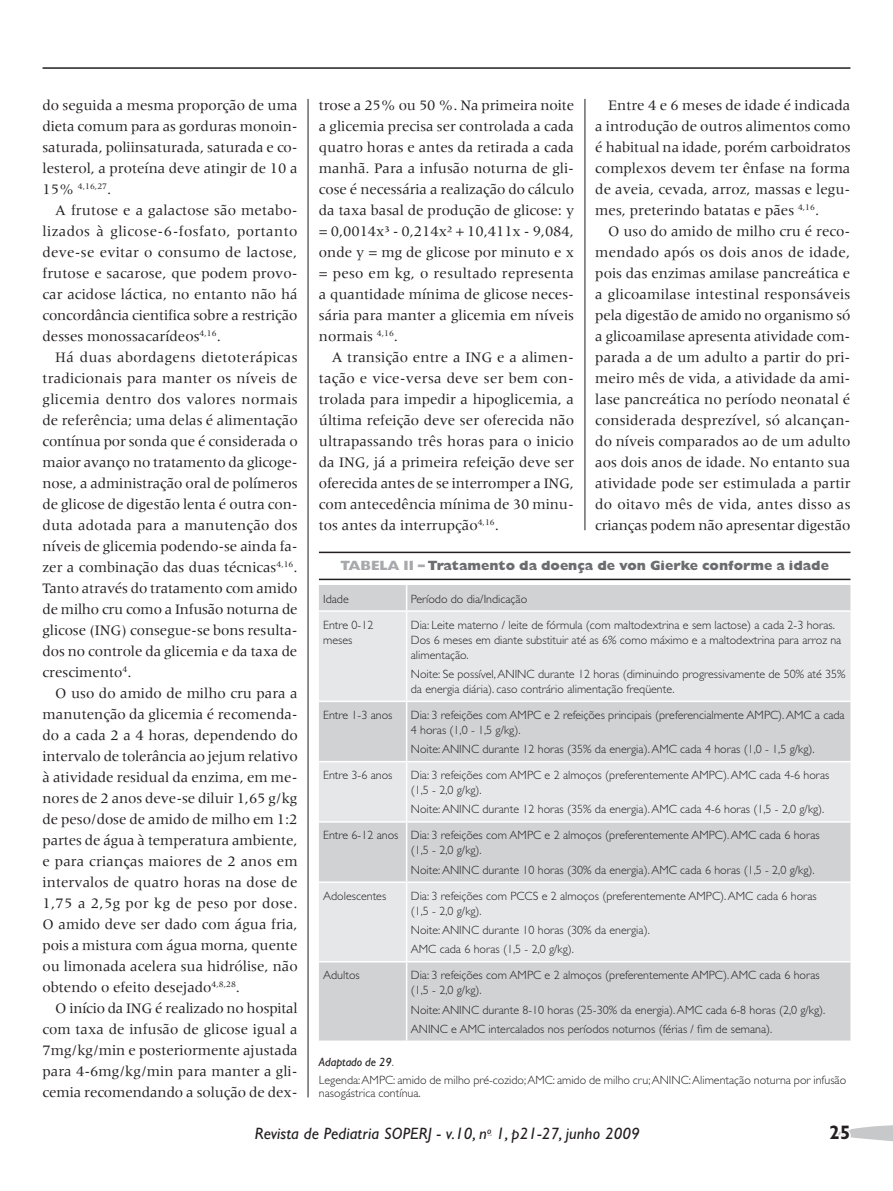
<style>
.page{position:relative;width:893px;height:1191px;background:#fff}
.page>*{position:absolute;margin:0;border:0;box-sizing:border-box;transform-origin:0 0}
.t1{font:700 condensed 19.5px "Gill Sans";color:#231f20}
.t2{font:italic 16.5px "Gill Sans";letter-spacing:.01em;color:#231f20}
.Corpo_de_texto{font:15px/21px "Meridien";color:#231f20;text-align:justify}
.Tabela_01{font:800 13.5px "Gill Sans";color:#6c6d70}
.Tabela_texto{font:300 12px/15px "Gill Sans";color:#231f20}
.Tabela_rodapé{font:300 12px/13.5px "Gill Sans";color:#231f20}
.Tabela_rodapé-2{font:italic 12px "Gill Sans";color:#231f20}
.Corpo_de_texto-2{font:8.7px "Meridien";color:#231f20}
.s1{font-size:15px}
.s2{color:#a8a9ad}
.s3{font-weight:300;font-style:normal}
</style>
<div class="page">
<svg style="left:838px;top:1125px;width:55px;height:17px"></svg>
<hr style="left:43px;top:67px;width:807px;height:2px;background:#231f20">
<hr style="left:319px;top:551px;width:531px;height:2px;background:#231f20">
<hr style="left:319px;top:578px;width:531px;height:2px;background:#231f20">
<div style="left:319px;top:585px;width:531px;height:455px;background:#d1d2d4"></div>
<svg style="left:319px;top:612px;width:531px;height:349px;background:#dedfe1"></svg>
<svg style="left:406px;top:585px;width:1px;height:25px"></svg>
<hr style="left:319px;top:610px;width:88px;height:2px;background:#fff">
<hr style="left:407px;top:610px;width:443px;height:2px;background:#fff">
<hr style="left:406px;top:612px;width:1px;height:88px;background:#fff">
<hr style="left:319px;top:700px;width:88px;height:2px;background:#fff">
<hr style="left:407px;top:700px;width:443px;height:2px;background:#fff">
<hr style="left:406px;top:702px;width:1px;height:59px;background:#fff">
<hr style="left:319px;top:761px;width:88px;height:1px;background:#fff">
<hr style="left:407px;top:761px;width:443px;height:1px;background:#fff">
<hr style="left:406px;top:762px;width:1px;height:59px;background:#fff">
<hr style="left:319px;top:821px;width:88px;height:1px;background:#fff">
<hr style="left:407px;top:821px;width:443px;height:1px;background:#fff">
<hr style="left:406px;top:822px;width:1px;height:59px;background:#fff">
<hr style="left:319px;top:881px;width:88px;height:2px;background:#fff">
<hr style="left:407px;top:881px;width:443px;height:2px;background:#fff">
<hr style="left:406px;top:883px;width:1px;height:78px;background:#fff">
<hr style="left:319px;top:961px;width:88px;height:1px;background:#fff">
<hr style="left:407px;top:961px;width:443px;height:1px;background:#fff">
<hr style="left:406px;top:962px;width:1px;height:78px;background:#fff">
<hr style="left:308px;top:99px;width:1px;height:998px;background:#231f20">
<hr style="left:585px;top:99px;width:1px;height:431px;background:#231f20">
<p class="Corpo_de_texto" style="left:43px;top:95px;width:257px">do seguida a mesma proporção de uma dieta comum para as gorduras monoin&shy;saturada, poliinsaturada, saturada e co&shy;lesterol, a proteína deve atingir de 10 a</p>
<p class="Corpo_de_texto-2" style="left:43px;top:181px;width:70px"><span class="s1">15%</span> 4,16,27<span class="s1">.</span></p>
<p class="Corpo_de_texto" style="left:43px;top:200px;width:257px;text-indent:13px">A frutose e a galactose são metabo&shy;lizados à glicose-6-fosfato, portanto deve-se evitar o consumo de lactose, frutose e sacarose, que podem provo&shy;car acidose láctica, no entanto não há concordância cientifica sobre a restrição desses monossacarídeos<sup>4,16</sup>.</p>
<p class="Corpo_de_texto" style="left:43px;top:347px;width:257px;text-indent:13px">Há duas abordagens dietoterápicas tradicionais para manter os níveis de glicemia dentro dos valores normais de referência; uma delas é alimentação contínua por sonda que é considerada o maior avanço no tratamento da glicoge&shy;nose, a administração oral de polímeros de glicose de digestão lenta é outra con&shy;duta adotada para a manutenção dos níveis de glicemia podendo-se ainda fa&shy;zer a combinação das duas técnicas<sup>4,16</sup>.<br>Tanto através do tratamento com amido de milho cru como a Infusão noturna de glicose (ING) consegue-se bons resulta&shy;dos no controle da glicemia e da taxa de crescimento<sup>4</sup>.</p>
<p class="Corpo_de_texto" style="left:43px;top:683px;width:257px;text-indent:13px">O uso do amido de milho cru para a manutenção da glicemia é recomenda&shy;do a cada 2 a 4 horas, dependendo do intervalo de tolerância ao jejum relativo à atividade residual da enzima, em me&shy;nores de 2 anos deve-se diluir 1,65 g/kg de peso/dose de amido de milho em 1:2 partes de água à temperatura ambiente, e para crianças maiores de 2 anos em intervalos de quatro horas na dose de 1,75 a 2,5g por kg de peso por dose.<br>O amido deve ser dado com água fria, pois a mistura com água morna, quente ou limonada acelera sua hidrólise, não obtendo o efeito desejado<sup>4,8,28</sup>.</p>
<p class="Corpo_de_texto" style="left:43px;top:998px;width:257px;text-indent:13px">O início da ING é realizado no hospital com taxa de infusão de glicose igual a 7mg/kg/min e posteriormente ajustada para 4-6mg/kg/min para manter a gli&shy;cemia recomendando a solução de dex-</p>
<p class="Corpo_de_texto" style="left:319px;top:95px;width:257px">trose a 25% ou 50 %. Na primeira noite a glicemia precisa ser controlada a cada quatro horas e antes da retirada a cada manhã. Para a infusão noturna de gli&shy;cose é necessária a realização do cálculo da taxa basal de produção de glicose: y = 0,0014x³ - 0,214x² + 10,411x - 9,084, onde y = mg de glicose por minuto e x = peso em kg, o resultado representa a quantidade mínima de glicose neces&shy;sária para manter a glicemia em níveis normais <sup>4,16</sup>.</p>
<p class="Corpo_de_texto" style="left:319px;top:347px;width:257px;text-indent:13px">A transição entre a ING e a alimen&shy;tação e vice-versa deve ser bem con&shy;trolada para impedir a hipoglicemia, a última refeição deve ser oferecida não ultrapassando três horas para o inicio da ING, já a primeira refeição deve ser oferecida antes de se interromper a ING, com antecedência mínima de 30 minu&shy;tos antes da interrupção<sup>4,16</sup>.</p>
<p class="Corpo_de_texto" style="left:595px;top:95px;width:257px;text-indent:13px">Entre 4 e 6 meses de idade é indicada a introdução de outros alimentos como é habitual na idade, porém carboidratos complexos devem ter ênfase na forma de aveia, cevada, arroz, massas e legu&shy;mes, preterindo batatas e pães <sup>4,16</sup>.</p>
<p class="Corpo_de_texto" style="left:595px;top:221px;width:257px;text-indent:13px">O uso do amido de milho cru é reco&shy;mendado após os dois anos de idade, pois das enzimas amilase pancreática e a glicoamilase intestinal responsáveis pela digestão de amido no organismo só a glicoamilase apresenta atividade com&shy;parada a de um adulto a partir do pri&shy;meiro mês de vida, a atividade da ami&shy;lase pancreática no período neonatal é considerada desprezível, só alcançan&shy;do níveis comparados ao de um adulto aos dois anos de idade. No entanto sua atividade pode ser estimulada a partir do oitavo mês de vida, antes disso as crianças podem não apresentar digestão</p>
<p class="Tabela_01" style="left:340px;top:557px;width:490px"><span class="s2">TABELA II –</span> Tratamento da doença de von Gierke conforme a idade</p>
<p class="Tabela_texto" style="left:323px;top:591px;width:27px">Idade</p>
<p class="Tabela_texto" style="left:411px;top:591px;width:118px">Período do dia/Indicação</p>
<p class="Tabela_texto" style="left:323px;top:617px;width:52px">Entre 0-12 meses</p>
<p class="Tabela_texto" style="left:411px;top:617px;width:432px">Dia: Leite materno / leite de fórmula (com maltodextrina e sem lactose) a cada 2-3 horas.<br>Dos 6 meses em diante substituir até as 6% como máximo e a maltodextrina para arroz na alimentação.</p>
<p class="Tabela_texto" style="left:411px;top:666px;width:436px">Noite: Se possível, ANINC durante 12 horas (diminuindo progressivamente de 50% até 35% da energia diária). caso contrário alimentação freqüente.</p>
<p class="Tabela_texto" style="left:323px;top:707px;width:71px">Entre 1-3 anos</p>
<p class="Tabela_texto" style="left:411px;top:707px;width:435px">Dia: 3 refeições com AMPC e 2 refeições principais (preferencialmente AMPC). AMC a cada<br>4 horas (1,0 - 1,5 g/kg).</p>
<p class="Tabela_texto" style="left:411px;top:741px;width:405px">Noite: ANINC durante 12 horas (35% da energia). AMC cada 4 horas (1,0 - 1,5 g/kg).</p>
<p class="Tabela_texto" style="left:323px;top:767px;width:71px">Entre 3-6 anos</p>
<p class="Tabela_texto" style="left:411px;top:767px;width:420px">Dia: 3 refeições com AMPC e 2 almoços (preferentemente AMPC). AMC cada 4-6 horas (1,5 - 2,0 g/kg).</p>
<p class="Tabela_texto" style="left:411px;top:802px;width:415px">Noite: ANINC durante 12 horas (35% da energia). AMC cada 4-6 horas (1,5 - 2,0 g/kg).</p>
<p class="Tabela_texto" style="left:323px;top:828px;width:77px">Entre 6-12 anos</p>
<p class="Tabela_texto" style="left:411px;top:828px;width:410px">Dia: 3 refeições com AMPC e 2 almoços (preferentemente AMPC). AMC cada 6 horas (1,5 - 2,0 g/kg).</p>
<p class="Tabela_texto" style="left:411px;top:862px;width:405px">Noite: ANINC durante 10 horas (30% da energia). AMC cada 6 horas (1,5 - 2,0 g/kg).</p>
<p class="Tabela_texto" style="left:323px;top:888px;width:65px">Adolescentes</p>
<p class="Tabela_texto" style="left:411px;top:888px;width:407px">Dia: 3 refeições com PCCS e 2 almoços (preferentemente AMPC). AMC cada 6 horas (1,5 - 2,0 g/kg).</p>
<p class="Tabela_texto" style="left:411px;top:922px;width:240px">Noite: ANINC durante 10 horas (30% da energia).</p>
<p class="Tabela_texto" style="left:411px;top:942px;width:165px">AMC cada 6 horas (1,5 - 2,0 g/kg).</p>
<p class="Tabela_texto" style="left:323px;top:968px;width:38px">Adultos</p>
<p class="Tabela_texto" style="left:411px;top:968px;width:410px">Dia: 3 refeições com AMPC e 2 almoços (preferentemente AMPC). AMC cada 6 horas (1,5 - 2,0 g/kg).</p>
<p class="Tabela_texto" style="left:411px;top:1002px;width:416px">Noite: ANINC durante 8-10 horas (25-30% da energia). AMC cada 6-8 horas (2,0 g/kg).</p>
<p class="Tabela_texto" style="left:411px;top:1021px;width:363px">ANINC e AMC intercalados nos períodos noturnos (férias / fim de semana).</p>
<p class="Tabela_rodapé-2" style="left:319px;top:1055px;width:76px">Adaptado de 29<span class="s3">.</span></p>
<p class="Tabela_rodapé" style="left:319px;top:1073px;width:529px">Legenda: AMPC: amido de milho pré-cozido; AMC: amido de milho cru; ANINC: Alimentação noturna por infusão nasogástrica contínua.</p>
<p class="t2" style="left:255px;top:1124px;width:387px">Revista de Pediatria SOPERJ - v.10, n<sup>o</sup> 1, p21-27, junho 2009</p>
<h1 class="t1" style="left:830px;top:1121px;width:22px">25</h1>
</div>
